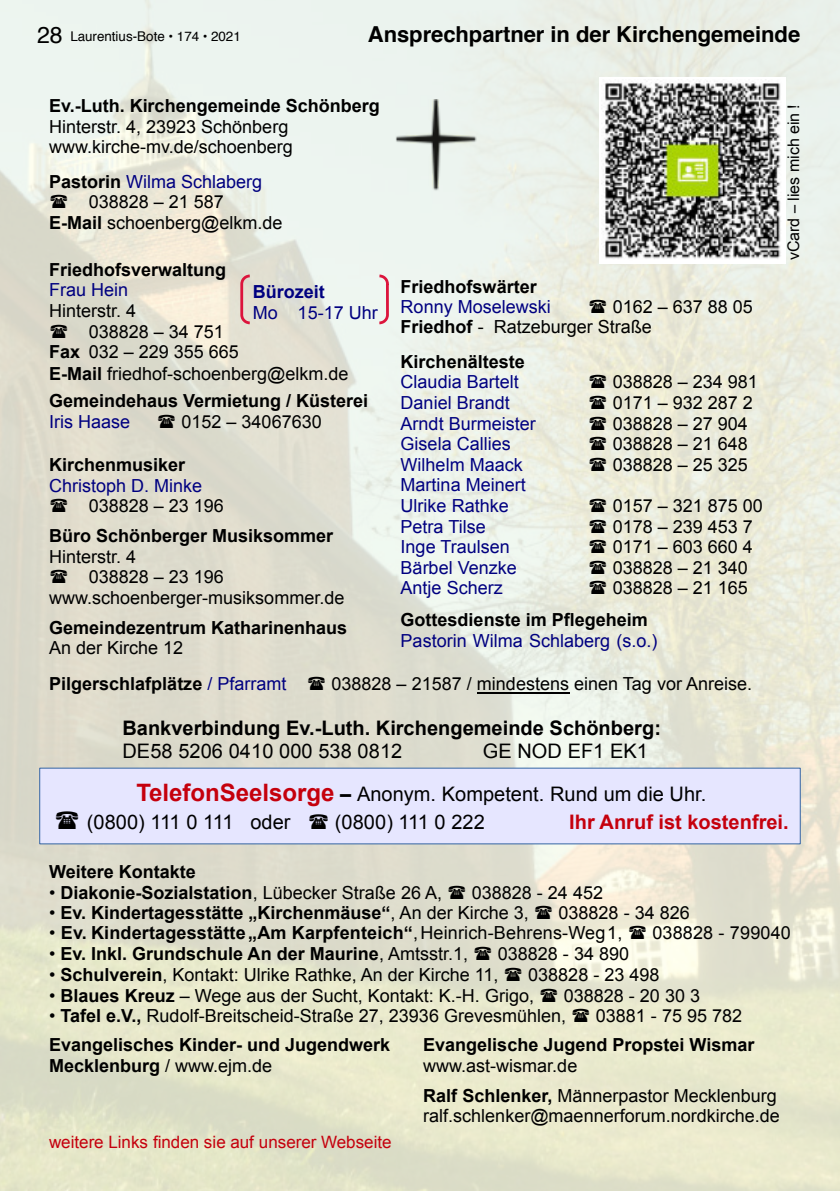
<style>
.page{position:relative;width:840px;height:1191px;background:#fff}
.page>*{position:absolute;margin:0;border:0;box-sizing:border-box;transform-origin:0 0}
.t1{font:700 22px "Helvetica";color:#000}
.t2{font:20px/27.6px "Arial";color:#000}
.t3{font:700 20px "Arial";color:#000}
.t4{font:700 20px "Arial";color:#c5000d}
.t5{font:18px/20.6px "Arial";color:#000}
.t6{font:700 18px/32px "Arial";color:#000}
.t7{font:18px/20.6px "Arial";color:#000080}
.t8{font:700 18px "Arial";color:#000080}
.t9{font:17px "Arial";color:#c5000d}
.t10{font:16px "Arial Unicode MS";color:#000}
.t11{font:13.4px "Helvetica";letter-spacing:-.005em;color:#000}
.s1{font-size:23px}
.s2{font-weight:700}
.s3{color:#000080}
.s4{color:#000}
.s5{font-weight:400}
.s6{font-weight:700;font-size:24px;color:#c5000d}
</style>
<div class="page">
<img style="left:0;top:0;width:839px;height:1191px">
<img style="left:395px;top:100px;width:82px;height:91px">
<div style="left:40px;top:768px;width:759px;height:76px;background:#e6e6ff"></div>
<hr style="left:476px;top:692px;width:92px;height:1px;background:#000">
<svg style="left:238px;top:273px;width:14px;height:53px"></svg>
<svg style="left:376px;top:272px;width:14px;height:54px"></svg>
<hr style="left:598px;top:77px;width:187px;height:3px;background:#fff">
<hr style="left:598px;top:261px;width:187px;height:3px;background:#fff">
<hr style="left:598px;top:80px;width:3px;height:181px;background:#fff">
<hr style="left:782px;top:80px;width:3px;height:181px;background:#fff">
<img style="left:601px;top:80px;width:181px;height:181px">
<p class="t11" style="left:37px;top:31px;width:205px"><span class="s1">28</span> Laurentius-Bote • 174 • 2021</p>
<p class="t1" style="left:367px;top:25px;width:433px">Ansprechpartner in der Kirchengemeinde</p>
<p class="t6" style="left:49px;top:91px;width:332px">Ev.-Luth. Kirchengemeinde Schönberg</p>
<p class="t5" style="left:49px;top:118px;width:245px">Hinterstr. 4, 23923 Schönberg www.kirche-mv.de/schoenberg</p>
<p class="t5" style="left:49px;top:173px;width:235px"><span class="s2">Pastorin</span> <span class="s3">Wilma Schlaberg </span>☎ 038828 – 21 587<br><span class="s2">E-Mail</span> schoenberg@elkm.de</p>
<p class="t6" style="left:49px;top:255px;width:178px">Friedhofsverwaltung</p>
<p class="t7" style="left:49px;top:281px;width:80px">Frau Hein</p>
<p class="t5" style="left:49px;top:302px;width:191px">Hinterstr. 4<br>☎ 038828 – 34 751<br><span class="s2">Fax</span> 032 – 229 355 665</p>
<p class="t8" style="left:252px;top:285px;width:73px">Bürozeit</p>
<p class="t7" style="left:252px;top:304px;width:126px">Mo 15-17 Uhr</p>
<p class="t5" style="left:49px;top:365px;width:301px"><span class="s2">E-Mail</span> friedhof-schoenberg@elkm.de</p>
<p class="t6" style="left:49px;top:387px;width:320px">Gemeindehaus Vermietung / Küsterei</p>
<p class="t7" style="left:49px;top:413px;width:82px">Iris Haase</p>
<p class="t5" style="left:157px;top:413px;width:166px">☎ 0152 – 34067630</p>
<p class="t6" style="left:49px;top:450px;width:137px">Kirchenmusiker</p>
<p class="t7" style="left:49px;top:477px;width:176px">Christoph D. Minke <span class="s4">☎ 038828 – 23 196</span></p>
<p class="t6" style="left:49px;top:521px;width:285px">Büro Schönberger Musiksommer</p>
<p class="t5" style="left:49px;top:548px;width:297px">Hinterstr. 4<br>☎ 038828 – 23 196 www.schoenberger-musiksommer.de</p>
<p class="t6" style="left:49px;top:613px;width:299px">Gemeindezentrum Katharinenhaus</p>
<p class="t5" style="left:49px;top:639px;width:136px">An der Kirche 12</p>
<p class="t6" style="left:400px;top:272px;width:138px">Friedhofswärter</p>
<p class="t7" style="left:400px;top:298px;width:152px">Ronny Moselewski</p>
<p class="t5" style="left:400px;top:299px;width:353px;line-height:20px;text-indent:187px">☎ 0162 – 637 88 05<br><span class="s2">Friedhof</span> - Ratzeburger Straße</p>
<p class="t6" style="left:400px;top:347px;width:125px">Kirchenälteste</p>
<p class="t7" style="left:400px;top:373px;width:120px">Claudia Bartelt</p>
<p class="t5" style="left:587px;top:373px;width:171px">☎ 038828 – 234 981</p>
<p class="t7" style="left:400px;top:394px;width:111px">Daniel Brandt</p>
<p class="t5" style="left:587px;top:394px;width:166px">☎ 0171 – 932 287 2</p>
<p class="t7" style="left:400px;top:414px;width:136px">Arndt Burmeister</p>
<p class="t5" style="left:587px;top:414px;width:161px">☎ 038828 – 27 904</p>
<p class="t7" style="left:400px;top:435px;width:111px">Gisela Callies</p>
<p class="t5" style="left:587px;top:435px;width:161px">☎ 038828 – 21 648</p>
<p class="t7" style="left:400px;top:456px;width:123px">Wilhelm Maack</p>
<p class="t5" style="left:587px;top:456px;width:161px">☎ 038828 – 25 325</p>
<p class="t7" style="left:400px;top:476px;width:126px">Martina Meinert<br>Ulrike Rathke</p>
<p class="t5" style="left:587px;top:497px;width:176px">☎ 0157 – 321 875 00</p>
<p class="t7" style="left:400px;top:517px;width:87px">Petra Tilse</p>
<p class="t5" style="left:587px;top:517px;width:166px">☎ 0178 – 239 453 7</p>
<p class="t7" style="left:400px;top:538px;width:111px">Inge Traulsen</p>
<p class="t5" style="left:587px;top:538px;width:166px">☎ 0171 – 603 660 4</p>
<p class="t7" style="left:400px;top:559px;width:118px">Bärbel Venzke</p>
<p class="t5" style="left:587px;top:559px;width:161px">☎ 038828 – 21 340</p>
<p class="t7" style="left:400px;top:579px;width:103px">Antje Scherz</p>
<p class="t6" style="left:400px;top:574px;width:348px;text-indent:187px">☎ <span class="s5">038828 – 21 165<br></span>Gottesdienste im Pflegeheim</p>
<p class="t7" style="left:400px;top:632px;width:258px">Pastorin Wilma Schlaberg (s.o.)</p>
<p class="t5" style="left:49px;top:675px;width:704px"><span class="s2">Pilgerschlafplätze</span> <span class="s3">/ Pfarramt</span> ☎ 038828 – 21587 / mindestens einen Tag vor Anreise.</p>
<p class="t3" style="left:122px;top:720px;width:539px">Bankverbindung Ev.-Luth. Kirchengemeinde Schönberg:</p>
<p class="t2" style="left:122px;top:738px;width:281px">DE58 5206 0410 000 538 0812</p>
<p class="t2" style="left:482px;top:738px;width:166px">GE NOD EF1 EK1</p>
<p class="t10" style="left:787px;top:260px;width:158px;rotate:-90deg">vCard – lies mich ein !</p>
<p class="t2" style="left:54px;top:782px;width:653px;text-indent:82px"><span class="s6">TelefonSeelsorge</span> <span class="s2">–</span> Anonym. Kompetent. Rund um die Uhr. ☎ (0800) 111 0 111 oder ☎ (0800) 111 0 222</p>
<p class="t4" style="left:569px;top:814px;width:221px">Ihr Anruf ist kostenfrei.</p>
<p class="t6" style="left:49px;top:857px;width:148px">Weitere Kontakte</p>
<p class="t5" style="left:49px;top:883px;width:555px">• <span class="s2">Diakonie-Sozialstation</span>, Lübecker Straße 26 A, ☎ 038828 - 24 452</p>
<p class="t6" style="left:49px;top:898px;width:642px"><span class="s5">•</span> Ev. Kindertagesstätte „Kirchenmäuse“<span class="s5">, An der Kirche 3,</span> ☎ <span class="s5">038828 - 34 826</span></p>
<p class="t5" style="left:49px;top:923px;width:743px">• <span class="s2">Ev. Kindertagesstätte„Am Karpfenteich“</span>,Heinrich-Behrens-Weg1, ☎ 038828 - 799040</p>
<p class="t6" style="left:49px;top:939px;width:581px"><span class="s5">•</span> Ev. Inkl. Grundschule An der Maurine<span class="s5">, Amtsstr.1,</span> ☎ <span class="s5">038828 - 34 890</span></p>
<p class="t5" style="left:49px;top:966px;width:611px">• <span class="s2">Schulverein</span>, Kontakt: Ulrike Rathke, An der Kirche 11, ☎ 038828 - 23 498</p>
<p class="t5" style="left:49px;top:986px;width:652px">• <span class="s2">Blaues Kreuz</span> – Wege aus der Sucht, Kontakt: K.-H. Grigo, ☎ 038828 - 20 30 3</p>
<p class="t5" style="left:49px;top:1003px;width:694px;line-height:29.2px">• <span class="s2">Tafel e.V.,</span> Rudolf-Breitscheid-Straße 27, 23936 Grevesmühlen, ☎ 03881 - 75 95 782<br><span class="s2">Evangelisches Kinder- und Jugendwerk</span></p>
<p class="t6" style="left:49px;top:1051px;width:224px">Mecklenburg <span class="s5">/ www.ejm.de</span></p>
<p class="t6" style="left:423px;top:1030px;width:332px">Evangelische Jugend Propstei Wismar</p>
<p class="t5" style="left:423px;top:1052px;width:355px;line-height:29.6px">www.ast-wismar.de<br><span class="s2">Ralf Schlenker,</span> Männerpastor Mecklenburg</p>
<p class="t5" style="left:423px;top:1107px;width:358px">ralf.schlenker@maennerforum.nordkirche.de</p>
<p class="t9" style="left:49px;top:1135px;width:344px">weitere Links finden sie auf unserer Webseite</p>
</div>
